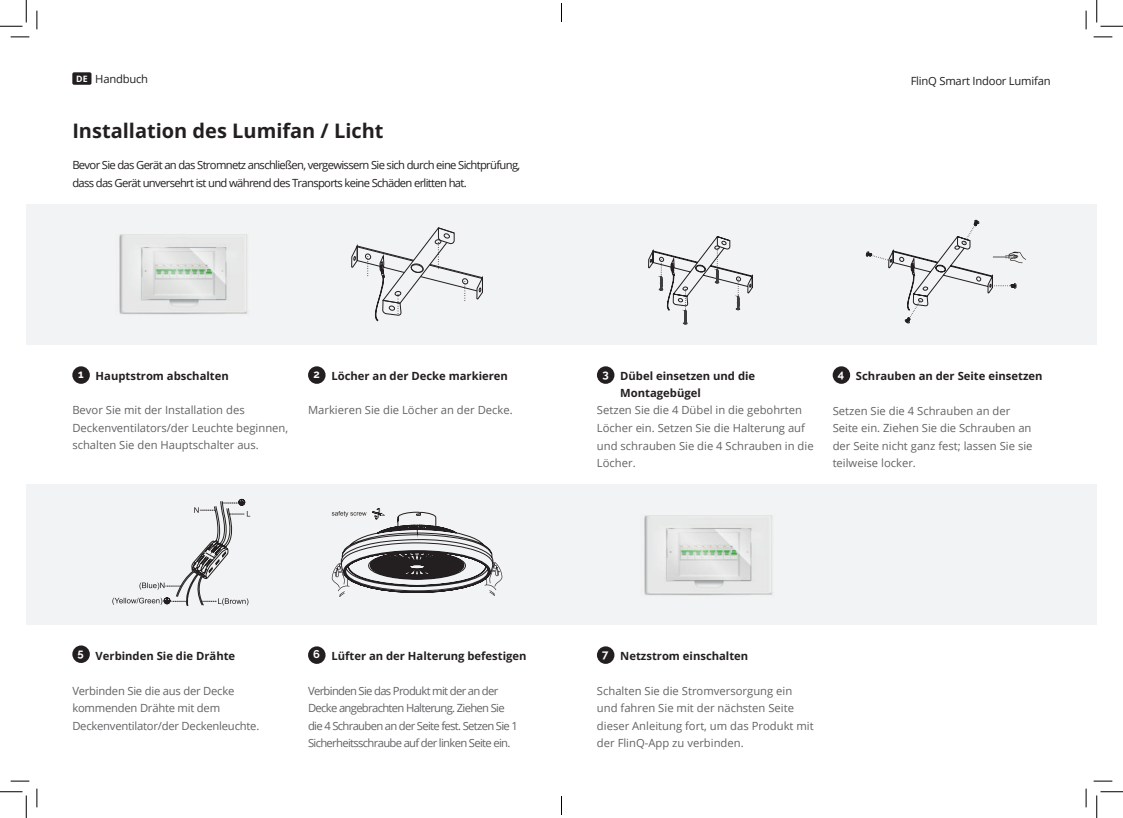
<style>
.page{position:relative;width:1123px;height:818px;background:#fff}
.page>*{position:absolute;margin:0;border:0;box-sizing:border-box;transform-origin:0 0}
.t1{font:700 20px "Open Sans";color:#231f20}
.t2{font:11.25px/17.5px "Open Sans";color:#636366}
.t3{font:700 11.25px/17.5px "Open Sans";color:#231f20}
.t4{font:11.25px/17.5px "Open Sans";letter-spacing:-.06em;color:#231f20}
.t5{font:11.25px/17.5px "Open Sans";letter-spacing:-.06em;color:#636366}
.t6{font:11.25px/17.5px "Open Sans";letter-spacing:-.02em;color:#636366}
.t7{font:11.25px "Open Sans";letter-spacing:-.02em;color:#231f20}
.t8{font:700 11.25px "Raleway";color:#fff}
.s1{font-weight:700;font-size:8.75px;color:#fff}
</style>
<div class="page">
<div style="left:72px;top:72px;width:19px;height:13px;background:#231f20;border-radius:2px"></div>
<div style="left:26px;top:204px;width:1070px;height:140px;background:#f2f3f4"></div>
<div style="left:26px;top:484px;width:1070px;height:140px;background:#f2f3f4"></div>
<div style="left:72px;top:366px;width:18px;height:18px;background:#231f20;border-radius:50%"></div>
<div style="left:308px;top:646px;width:17px;height:18px;background:#231f20;border-radius:50%"></div>
<div style="left:308px;top:366px;width:17px;height:18px;background:#231f20;border-radius:50%"></div>
<div style="left:597px;top:646px;width:17px;height:18px;background:#231f20;border-radius:50%"></div>
<div style="left:597px;top:366px;width:17px;height:18px;background:#231f20;border-radius:50%"></div>
<div style="left:832px;top:366px;width:18px;height:18px;background:#231f20;border-radius:50%"></div>
<div style="left:72px;top:645px;width:18px;height:18px;background:#231f20;border-radius:50%"></div>
<img style="left:119px;top:234px;width:129px;height:81px">
<img style="left:644px;top:515px;width:129px;height:81px">
<svg style="left:351px;top:228px;width:131px;height:93px"></svg>
<svg style="left:648px;top:236px;width:104px;height:88px"></svg>
<svg style="left:866px;top:220px;width:160px;height:69px"></svg>
<svg style="left:902px;top:258px;width:92px;height:367px"></svg>
<svg style="left:112px;top:499px;width:138px;height:107px"></svg>
<svg style="left:332px;top:508px;width:170px;height:89px"></svg>
<svg style="left:11px;top:36px;width:18px;height:2px"></svg>
<svg style="left:1093px;top:36px;width:19px;height:2px"></svg>
<svg style="left:11px;top:780px;width:18px;height:2px"></svg>
<svg style="left:1093px;top:780px;width:19px;height:2px"></svg>
<svg style="left:36px;top:11px;width:2px;height:18px"></svg>
<svg style="left:36px;top:788px;width:2px;height:19px"></svg>
<svg style="left:1085px;top:11px;width:1px;height:18px"></svg>
<svg style="left:1085px;top:788px;width:1px;height:19px"></svg>
<svg style="left:0;top:0;width:27px;height:27px"></svg>
<svg style="left:0;top:791px;width:27px;height:27px"></svg>
<svg style="left:1096px;top:0;width:27px;height:27px"></svg>
<svg style="left:1096px;top:791px;width:27px;height:27px"></svg>
<svg style="left:561px;top:3px;width:1px;height:19px"></svg>
<svg style="left:561px;top:796px;width:1px;height:19px"></svg>
<p class="t7" style="left:76px;top:71px;width:73px"><span class="s1">DE</span> Handbuch</p>
<p class="t7" style="left:910px;top:76px;width:141px">FlinQ Smart Indoor Lumifan</p>
<h1 class="t1" style="left:72px;top:117px;width:313px">Installation des Lumifan / Licht</h1>
<p class="t4" style="left:72px;top:158px;width:449px">Bevor Sie das Gerät an das Stromnetz anschließen, vergewissern Sie sich durch eine Sichtprüfung, dass das Gerät unversehrt ist und während des Transports keine Schäden erlitten hat.</p>
<p class="t8" style="left:78px;top:370px;width:7px">1</p>
<p class="t3" style="left:96px;top:366px;width:135px">Hauptstrom abschalten</p>
<p class="t8" style="left:314px;top:370px;width:8px">2</p>
<p class="t3" style="left:331px;top:366px;width:178px">Löcher an der Decke markieren</p>
<p class="t3" style="left:620px;top:366px;width:136px">Dübel einsetzen und die<br>Montagebügel</p>
<p class="t3" style="left:856px;top:366px;width:188px">Schrauben an der Seite einsetzen</p>
<p class="t8" style="left:602px;top:370px;width:8px">3</p>
<p class="t8" style="left:838px;top:370px;width:8px">4</p>
<p class="t2" style="left:72px;top:403px;width:217px">Bevor Sie mit der Installation des<br>Deckenventilators/der Leuchte beginnen, schalten Sie den Hauptschalter aus.</p>
<p class="t2" style="left:308px;top:403px;width:206px">Markieren Sie die Löcher an der Decke.</p>
<p class="t2" style="left:597px;top:403px;width:218px">Setzen Sie die 4 Dübel in die gebohrten<br>Löcher ein. Setzen Sie die Halterung auf und schrauben Sie die 4 Schrauben in die<br>Löcher.</p>
<p class="t2" style="left:832px;top:403px;width:201px">Setzen Sie die 4 Schrauben an der<br>Seite ein. Ziehen Sie die Schrauben an der Seite nicht ganz fest; lassen Sie sie teilweise locker.</p>
<p class="t8" style="left:78px;top:649px;width:8px">5</p>
<p class="t3" style="left:96px;top:646px;width:141px">Verbinden Sie die Drähte</p>
<p class="t8" style="left:313px;top:650px;width:8px">6</p>
<p class="t3" style="left:331px;top:646px;width:197px">Lüfter an der Halterung befestigen</p>
<p class="t8" style="left:602px;top:650px;width:8px">7</p>
<p class="t3" style="left:620px;top:646px;width:130px">Netzstrom einschalten</p>
<p class="t6" style="left:72px;top:683px;width:188px">Verbinden Sie die aus der Decke kommenden Drähte mit dem<br>Deckenventilator/der Deckenleuchte.</p>
<p class="t5" style="left:308px;top:683px;width:211px">Verbinden Sie das Produkt mit der an der Decke angebrachten Halterung. Ziehen Sie die 4 Schrauben an der Seite fest. Setzen Sie 1<br>Sicherheitsschraube auf der linken Seite ein.</p>
<p class="t2" style="left:597px;top:683px;width:218px">Schalten Sie die Stromversorgung ein und fahren Sie mit der nächsten Seite dieser Anleitung fort, um das Produkt mit der FlinQ-App zu verbinden.</p>
</div>
